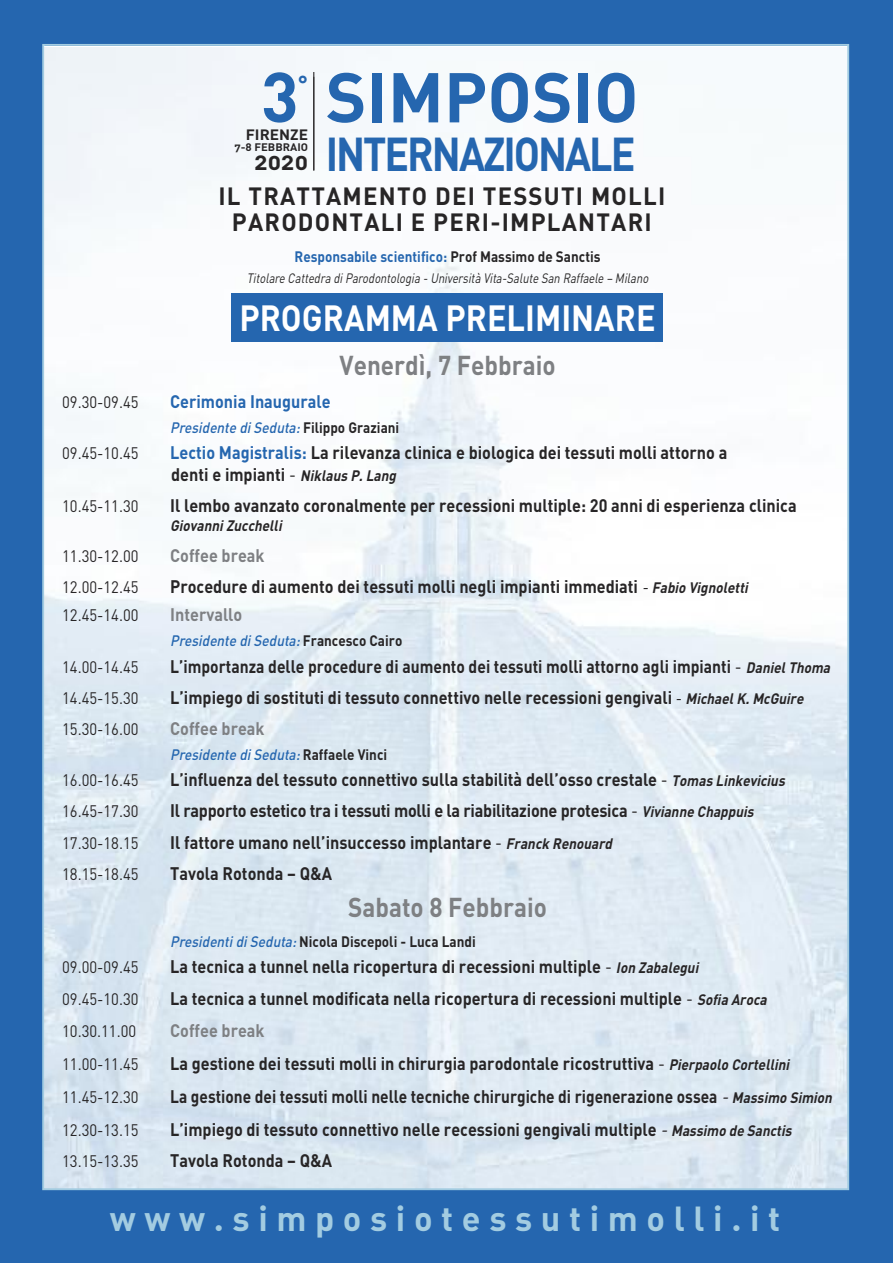
<style>
.page{position:relative;width:893px;height:1263px;background:#2566af}
.page>*{position:absolute;margin:0;border:0;box-sizing:border-box;transform-origin:0 0}
.t1{font:69.3px "DIN Bold Alternate";color:#2566af}
.t2{font:69.15px "DIN Bold Alternate";color:#2566af}
.t3{font:46.95px "DIN Bold Alternate";letter-spacing:-.05em;color:#2566af;scale:.87 1}
.t4{font:36px "DIN Bold";color:#fff;scale:.9 1}
.t5{font:34.35px "DIN Bold Alternate";letter-spacing:.25em;color:#a3cce1}
.t6{font:27px "DIN Bold";color:#7e8083;scale:.9 1}
.t7{font:24.75px/26.1px "DIN Bold Alternate";letter-spacing:.05em;color:#272526;text-align:center}
.t8{font:23.55px "DIN Bold Alternate";color:#272526;scale:1.04 1}
.t9{font:21.3px "DIN Bold Alternate";color:#2566af}
.t10{font:18px/21.6px "DIN Bold";color:#272526;scale:.9 1}
.t11{font:18px "DIN Bold";color:#272526;scale:.86 1}
.t12{font:18px "DIN Bold";color:#272526;scale:.87 1}
.t13{font:18px "DIN Bold";color:#7e8083;scale:.9 1}
.t14{font:18px "DIN Bold";color:#2566af;scale:.9 1}
.t15{font:16.5px "DIN";color:#272526;scale:.9 1}
.t16{font:italic 500 15px "DIN";color:#2566af;scale:.9 1}
.t17{font:15px "DIN Bold";color:#2566af;scale:.9 1}
.t18{font:15px "DIN Bold";color:#272526;scale:.9 1}
.t19{font:italic 15px "DIN Bold";color:#272526;scale:.9 1}
.t20{font:14.85px "DIN Bold Alternate";color:#272526;scale:1.04 1}
.t21{font:italic 13.5px "DIN";color:#272626;scale:.83 1}
.t22{font:10.8px "DIN Bold Alternate";color:#272526;scale:1.04 1}
.s1{color:#272526}
.s2{font-family:"DIN Bold";font-weight:400;font-style:normal;color:#272526}
.s3{color:#2566af}
.s4{font-family:"DIN"}
.s5{font-style:italic;font-size:15px}
.s6{font-family:"DIN";font-style:italic;font-size:16.5px}
.s7{font-family:"DIN";font-size:16.5px}
.s8{font-family:"DIN";font-weight:500;font-style:italic;color:#2566af}
.s9{font-family:"DIN";font-style:italic}
</style>
<div class="page">
<img style="left:45px;top:48px;width:801px;height:1139px">
<div style="left:232px;top:294px;width:431px;height:48px;background:#2566af"></div>
<hr style="left:314px;top:77px;width:1px;height:93px;background:#272526">
<hr style="left:313px;top:72px;width:1px;height:98px;background:#272526">
<h1 class="t1" style="left:262px;top:44px;width:39px">3</h1>
<p class="t9" style="left:298px;top:70px;width:12px">°</p>
<h2 class="t2" style="left:326px;top:52px;width:314px">SIMPOSIO</h2>
<p class="t20" style="left:246px;top:125px;width:61px">FIRENZE</p>
<h3 class="t3" style="left:326px;top:123px;width:358px">INTERNAZIONALE</h3>
<p class="t22" style="left:235px;top:140px;width:72px">7-8 FEBBRAIO</p>
<h3 class="t8" style="left:254px;top:146px;width:53px">2020</h3>
<h3 class="t7" style="left:218px;top:182px;width:448px">IL TRATTAMENTO DEI TESSUTI MOLLI<br>PARODONTALI E PERI-IMPLANTARI</h3>
<p class="t17" style="left:295px;top:247px;width:341px">Responsabile scientifico: <span class="s1">Prof Massimo de Sanctis</span></p>
<p class="t21" style="left:247px;top:271px;width:488px">Titolare Cattedra di Parodontologia - Università Vita-Salute San Raffaele – Milano</p>
<h3 class="t4" style="left:239px;top:294px;width:464px">PROGRAMMA PRELIMINARE</h3>
<h3 class="t6" style="left:340px;top:348px;width:242px">Venerdì, 7 Febbraio</h3>
<p class="t15" style="left:62px;top:393px;width:86px">09.30-09.45</p>
<p class="t14" style="left:170px;top:390px;width:180px">Cerimonia Inaugurale</p>
<p class="t16" style="left:170px;top:419px;width:256px">PresidentediSeduta:<span class="s2">Filippo Graziani</span></p>
<p class="t15" style="left:62px;top:444px;width:86px">09.45-10.45</p>
<p class="t10" style="left:170px;top:441px;width:621px"><span class="s3">Lectio Magistralis:</span> La rilevanza clinica e biologica dei tessuti molli attorno a denti e impianti <span class="s4">-</span> <span class="s5">NiklausP.Lang</span></p>
<p class="t15" style="left:62px;top:497px;width:86px">10.45-11.30</p>
<p class="t10" style="left:170px;top:494px;width:698px">Il lembo avanzato coronalmente per recessioni multiple: 20 anni di esperienza clinica</p>
<p class="t19" style="left:170px;top:515px;width:129px">Giovanni Zucchelli</p>
<p class="t15" style="left:62px;top:546px;width:86px">11.30-12.00</p>
<p class="t13" style="left:170px;top:543px;width:106px">Coffee break</p>
<p class="t15" style="left:62px;top:578px;width:86px">12.00-12.45</p>
<p class="t10" style="left:170px;top:575px;width:647px">Procedure di aumento dei tessuti molli negli impianti immediati <span class="s6">-</span><span class="s5">FabioVignoletti</span></p>
<p class="t15" style="left:62px;top:606px;width:86px">12.45-14.00</p>
<p class="t13" style="left:170px;top:603px;width:82px">Intervallo</p>
<p class="t16" style="left:170px;top:632px;width:259px">Presidente di Seduta: <span class="s2">Francesco Cairo</span></p>
<p class="t15" style="left:62px;top:657px;width:86px">14.00-14.45</p>
<p class="t12" style="left:170px;top:654px;width:764px">L’importanza delle procedure di aumento dei tessuti molli attorno agli impianti <span class="s4">-</span> <span class="s5">DanielThoma</span></p>
<p class="t15" style="left:62px;top:688px;width:86px">14.45-15.30</p>
<p class="t10" style="left:170px;top:686px;width:709px">L’impiego di sostituti di tessuto connettivo nelle recessioni gengivali <span class="s7">-</span> <span class="s5">MichaelK.McGuire</span></p>
<p class="t15" style="left:62px;top:720px;width:86px">15.30-16.00</p>
<p class="t13" style="left:170px;top:717px;width:106px">Coffee break</p>
<p class="t16" style="left:170px;top:746px;width:242px">Presidente di Seduta: <span class="s2">Ra ffa e le Vi n c i</span></p>
<p class="t15" style="left:62px;top:771px;width:86px">16.00-16.45</p>
<p class="t10" style="left:170px;top:768px;width:688px">L’influenza del tessuto connettivo sulla stabilità dell’osso crestale <span class="s4">-</span> <span class="s5">TomasLinkevicius</span></p>
<p class="t15" style="left:62px;top:802px;width:86px">16.45-17.30</p>
<p class="t10" style="left:170px;top:799px;width:654px">Il rapporto estetico tra i tessuti molli e la riabilitazione protesica <span class="s4">-</span> <span class="s5">VivianneChappuis</span></p>
<p class="t15" style="left:62px;top:833px;width:86px">17.30-18.15</p>
<p class="t10" style="left:170px;top:830px;width:496px">Il fattore umano nell’insuccesso implantare <span class="s4">-</span> <span class="s5">FranckRenouard</span></p>
<p class="t15" style="left:62px;top:864px;width:86px">18.15-18.45</p>
<p class="t10" style="left:170px;top:862px;width:182px">Tavola Rotonda – Q&amp;A</p>
<h3 class="t6" style="left:348px;top:889px;width:223px">Sabato 8 Febbraio</h3>
<p class="t18" style="left:170px;top:932px;width:341px"><span class="s8">PresidentidiSeduta:</span>Nicola Discepoli - Luca Landi</p>
<p class="t15" style="left:62px;top:958px;width:86px">09.00-09.45</p>
<p class="t10" style="left:170px;top:955px;width:592px">La tecnica a tunnel nella ricopertura di recessioni multiple <span class="s4">-</span> <span class="s5">IonZabalegui</span></p>
<p class="t15" style="left:62px;top:989px;width:86px">09.45-10.30</p>
<p class="t10" style="left:170px;top:986px;width:668px">La tecnica a tunnel modificata nella ricopertura di recessioni multiple <span class="s4">-</span> <span class="s5">SofiaAroca</span></p>
<p class="t15" style="left:62px;top:1022px;width:84px">10.30.11.00</p>
<p class="t13" style="left:170px;top:1019px;width:106px">Coffee break</p>
<p class="t15" style="left:62px;top:1055px;width:86px">11.00-11.45</p>
<p class="t10" style="left:170px;top:1052px;width:693px">La gestione dei tessuti molli in chirurgia parodontale ricostruttiva <span class="s4">-</span> <span class="s5">PierpaoloCortellini</span></p>
<p class="t15" style="left:62px;top:1087px;width:86px">11.45-12.30</p>
<p class="t11" style="left:170px;top:1084px;width:775px">La gestione dei tessuti molli nelle tecniche chirurgiche di rigenerazione ossea <span class="s9">-</span><span class="s5">MassimoSimion</span></p>
<p class="t15" style="left:62px;top:1120px;width:86px">12.30-13.15</p>
<p class="t10" style="left:170px;top:1117px;width:696px">L’impiego di tessuto connettivo nelle recessioni gengivali multiple <span class="s9">-</span><span class="s5">MassimodeSanctis</span></p>
<p class="t15" style="left:62px;top:1151px;width:86px">13.15-13.35</p>
<p class="t10" style="left:170px;top:1148px;width:182px">Tavola Rotonda – Q&amp;A</p>
<h3 class="t5" style="left:110px;top:1196px;width:672px">www.simposiotessutimolli.it</h3>
</div>
